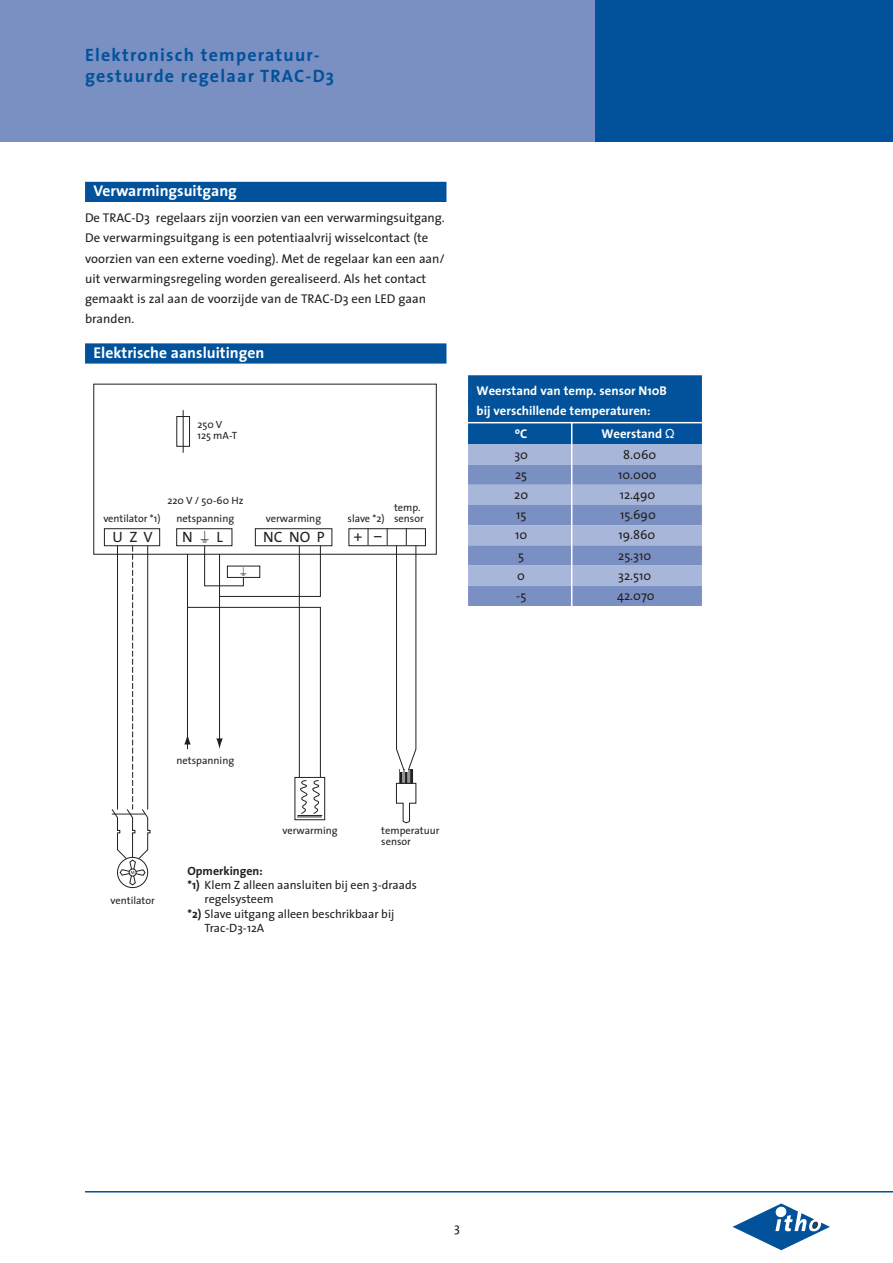
<style>
.page{position:relative;width:893px;height:1263px;background:#fff}
.page>*{position:absolute;margin:0;border:0;box-sizing:border-box;transform-origin:0 0}
.t1{font:700 18px/21px "The Sans";letter-spacing:.065em;color:#01529a}
.t2{font:700 15.6px "The Sans";color:#fff}
.t3{font:15px "The Sans";letter-spacing:.205em;color:#231f20}
.t4{font:12.75px/20.2px "The Sans";color:#231f20}
.t5{font:700 12.75px/20.2px "The Sans";color:#fff}
.t6{font:12px "The Sans";color:#231f20}
.t7{font:700 12px "The Sans";color:#231f20}
.t8{font:10.5px/11.2px "The Sans";color:#231f20}
.t9{font:4.5px "The Sans";color:#231f20}
.s1{font-family:"AG Greek+Math Pi BQ";font-weight:400}
.s2{font-weight:700}
</style>
<div class="page">
<div style="left:0;top:0;width:595px;height:141px;background:#7a90c3"></div>
<div style="left:595px;top:0;width:298px;height:141px;background:#01529a"></div>
<svg style="left:733px;top:1203px;width:97px;height:47px"></svg>
<div style="left:468px;top:375px;width:234px;height:29px;background:#01529a"></div>
<div style="left:468px;top:400px;width:234px;height:24px;background:#01529a"></div>
<div style="left:468px;top:420px;width:234px;height:24px;background:#01529a"></div>
<div style="left:468px;top:444px;width:234px;height:21px;background:#a8b6d9"></div>
<div style="left:468px;top:465px;width:234px;height:20px;background:#7a90c3"></div>
<div style="left:468px;top:485px;width:234px;height:20px;background:#a8b6d9"></div>
<div style="left:468px;top:505px;width:234px;height:20px;background:#7a90c3"></div>
<div style="left:468px;top:525px;width:234px;height:20px;background:#a8b6d9"></div>
<div style="left:468px;top:545px;width:234px;height:21px;background:#7a90c3"></div>
<div style="left:468px;top:566px;width:234px;height:20px;background:#a8b6d9"></div>
<div style="left:468px;top:586px;width:234px;height:20px;background:#7a90c3"></div>
<div style="left:85px;top:182px;width:361px;height:20px;background:#01529a"></div>
<div style="left:85px;top:343px;width:361px;height:21px;background:#01529a"></div>
<hr style="left:85px;top:1191px;width:808px;height:1px;background:#01529a">
<div style="left:93px;top:384px;width:344px;height:171px;border:1px solid #231f20"></div>
<div style="left:104px;top:528px;width:56px;height:18px;border:1px solid #231f20"></div>
<div style="left:176px;top:528px;width:56px;height:18px;border:1px solid #231f20"></div>
<div style="left:348px;top:528px;width:78px;height:18px;border:1px solid #231f20"></div>
<div style="left:255px;top:528px;width:77px;height:18px;border:1px solid #231f20"></div>
<svg style="left:368px;top:528px;width:1px;height:17px"></svg>
<svg style="left:387px;top:528px;width:1px;height:17px"></svg>
<div style="left:177px;top:416px;width:13px;height:30px;border:1px solid #231f20"></div>
<hr style="left:183px;top:410px;width:1px;height:43px;background:#231f20">
<div style="left:117px;top:857px;width:31px;height:31px;border:1px solid #231f20;border-radius:50%"></div>
<hr style="left:219px;top:554px;width:1px;height:189px;background:#231f20">
<hr style="left:187px;top:554px;width:1px;height:195px;background:#231f20">
<div style="left:294px;top:777px;width:31px;height:43px;border:1px solid #231f20"></div>
<svg style="left:111px;top:546px;width:40px;height:341px"></svg>
<hr style="left:299px;top:546px;width:1px;height:231px;background:#231f20">
<svg style="left:184px;top:606px;width:138px;height:212px"></svg>
<svg style="left:396px;top:528px;width:21px;height:296px"></svg>
<hr style="left:462px;top:422px;width:244px;height:1px;background:#fff">
<hr style="left:571px;top:423px;width:1px;height:185px;background:#fff">
<svg style="left:201px;top:531px;width:120px;height:66px"></svg>
<h1 class="t1" style="left:85px;top:46px;width:251px">Elektronisch temperatuur&shy;gestuurde regelaar TRAC-D3</h1>
<p class="t2" style="left:94px;top:185px;width:145px">Verwarmingsuitgang</p>
<p class="t4" style="left:85px;top:209px;width:361px">De TRAC-D3 regelaars zijn voorzien van een verwarmingsuitgang.<br>De verwarmingsuitgang is een potentiaalvrij wisselcontact (te voorzien van een externe voeding). Met de regelaar kan een aan/ uit verwarmingsregeling worden gerealiseerd. Als het contact gemaakt is zal aan de voorzijde van de TRAC-D3 een LED gaan branden.</p>
<p class="t2" style="left:94px;top:346px;width:172px">Elektrische aansluitingen</p>
<p class="t8" style="left:198px;top:420px;width:41px">250 V<br>125 mA-T</p>
<p class="t8" style="left:103px;top:514px;width:59px">ventilator *1)</p>
<p class="t8" style="left:168px;top:496px;width:77px">220 V / 50-60 Hz</p>
<p class="t8" style="left:177px;top:514px;width:59px">netspanning</p>
<p class="t8" style="left:348px;top:514px;width:39px">slave *2)</p>
<p class="t8" style="left:266px;top:514px;width:57px">verwarming</p>
<p class="t3" style="left:112px;top:531px;width:42px">UZV</p>
<p class="t3" style="left:263px;top:531px;width:63px">NC NO P</p>
<p class="t3" style="left:182px;top:531px;width:12px">N</p>
<p class="t3" style="left:217px;top:531px;width:8px">L</p>
<p class="t3" style="left:354px;top:530px;width:30px">+ –</p>
<p class="t8" style="left:394px;top:503px;width:31px">temp. sensor</p>
<p class="t5" style="left:477px;top:382px;width:192px">Weerstand van temp. sensor N10B bij verschillende temperaturen:</p>
<p class="t5" style="left:515px;top:425px;width:14px">ºC</p>
<p class="t5" style="left:601px;top:425px;width:75px">Weerstand <span class="s1">V</span></p>
<p class="t4" style="left:514px;top:445px;width:15px">30</p>
<p class="t4" style="left:623px;top:445px;width:34px">8.060</p>
<p class="t4" style="left:515px;top:466px;width:14px">25</p>
<p class="t4" style="left:618px;top:466px;width:40px">10.000</p>
<p class="t4" style="left:514px;top:486px;width:15px">20</p>
<p class="t4" style="left:620px;top:486px;width:37px">12.490</p>
<p class="t4" style="left:516px;top:506px;width:12px">15</p>
<p class="t4" style="left:620px;top:506px;width:37px">15.690</p>
<p class="t4" style="left:515px;top:526px;width:14px">10</p>
<p class="t4" style="left:619px;top:526px;width:38px">19.860</p>
<p class="t4" style="left:518px;top:546px;width:7px">5</p>
<p class="t4" style="left:618px;top:546px;width:34px">25.310</p>
<p class="t4" style="left:517px;top:567px;width:9px">0</p>
<p class="t4" style="left:618px;top:567px;width:34px">32.510</p>
<p class="t4" style="left:516px;top:587px;width:12px">-5</p>
<p class="t4" style="left:617px;top:587px;width:39px">42.070</p>
<p class="t8" style="left:177px;top:756px;width:59px">netspanning</p>
<p class="t8" style="left:282px;top:826px;width:57px">verwarming</p>
<p class="t8" style="left:381px;top:825px;width:60px">temperatuur sensor</p>
<p class="t9" style="left:131px;top:870px;width:6px">M</p>
<p class="t7" style="left:187px;top:866px;width:77px">Opmerkingen:</p>
<p class="t6" style="left:187px;top:880px;width:231px"><span class="s2">*1)</span> Klem Z alleen aansluiten bij een 3-draads</p>
<p class="t6" style="left:205px;top:894px;width:71px">regelsysteem</p>
<p class="t6" style="left:187px;top:909px;width:208px"><span class="s2">*2)</span> Slave uitgang alleen beschrikbaar bij</p>
<p class="t6" style="left:205px;top:923px;width:61px">Trac-D3-12A</p>
<p class="t8" style="left:111px;top:895px;width:46px">ventilator</p>
<p class="t4" style="left:454px;top:1219px;width:7px">3</p>
</div>
